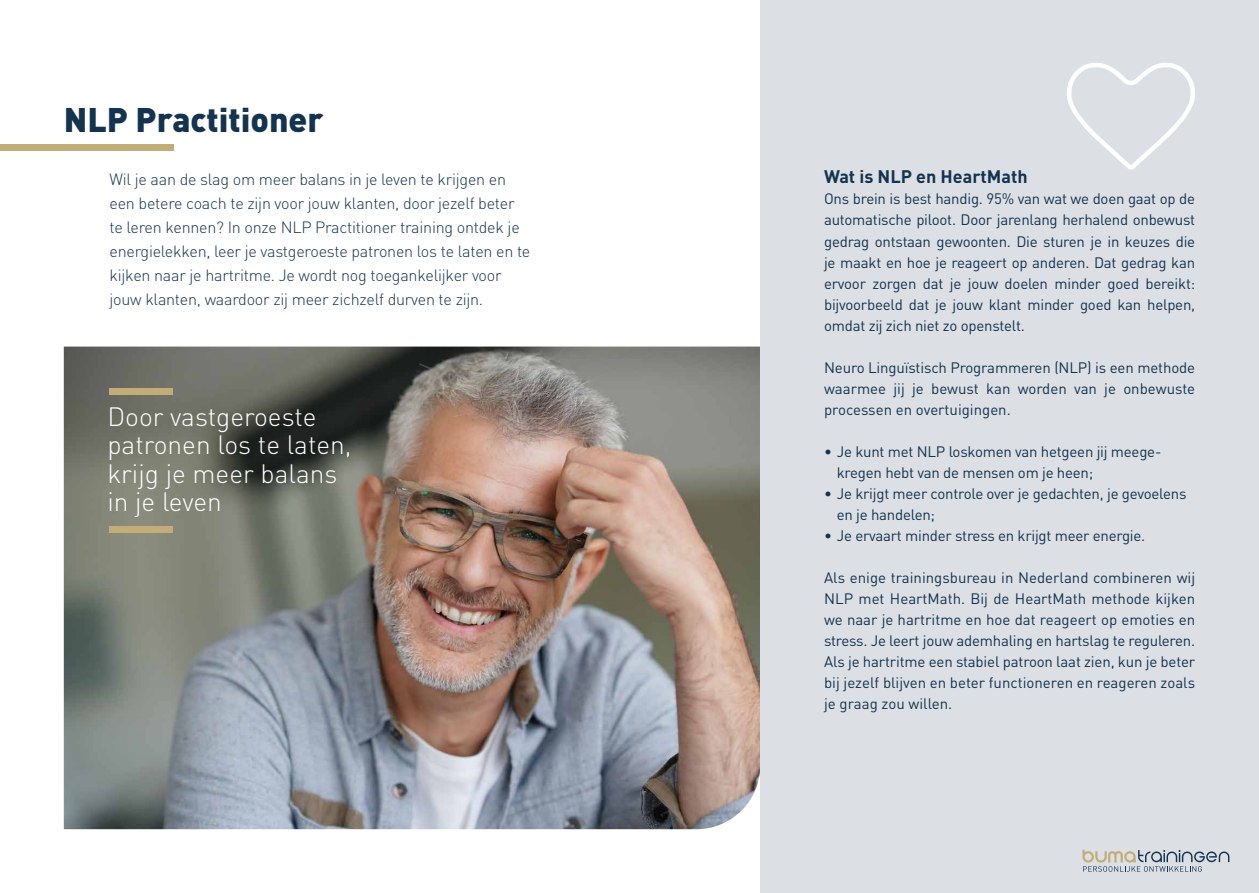
<style>
.page{position:relative;width:1259px;height:893px;background:#fff}
.page>*{position:absolute;margin:0;border:0;box-sizing:border-box;transform-origin:0 0}
.t1{font:900 33.75px "DIN Pro";color:#14334f}
.t2{font:300 26.25px/28.5px "DIN Pro";color:#fff}
.t3{font:700 18px "DIN Pro";color:#14334f}
.t4{font:300 16.2px/24px "DIN Pro";letter-spacing:-.015em;color:#14334f}
.t5{font:15px/21px "DIN Pro";letter-spacing:-.015em;color:#14334f;text-align:justify}
</style>
<div class="page">
<img style="left:64px;top:347px;width:696px;height:482px">
<div style="left:109px;top:388px;width:64px;height:6px;background:#c2ad78"></div>
<div style="left:0;top:145px;width:173px;height:6px;background:#c2ad78"></div>
<div style="left:109px;top:526px;width:64px;height:7px;background:#c2ad78"></div>
<div style="left:760px;top:0;width:499px;height:893px;background:#dce0e4"></div>
<svg style="left:1082px;top:850px;width:147px;height:22px"></svg>
<svg style="left:1067px;top:63px;width:128px;height:107px"></svg>
<h1 class="t1" style="left:64px;top:97px;width:261px">NLP Practitioner</h1>
<p class="t4" style="left:109px;top:167px;width:422px">Wil je aan de slag om meer balans in je leven te krijgen en een betere coach te zijn voor jouw klanten, door jezelf beter te leren kennen? In onze NLP Practitioner training ontdek je energielekken, leer je vastgeroeste patronen los te laten en te kijken naar je hartritme. Je wordt nog toegankelijker voor jouw klanten, waardoor zij meer zichzelf durven te zijn.</p>
<h2 class="t2" style="left:107px;top:401px;width:246px">Door vastgeroeste patronen los te laten, krijg je meer balans in je leven</h2>
<p class="t3" style="left:824px;top:165px;width:205px">Wat is NLP en HeartMath</p>
<p class="t5" style="left:824px;top:188px;width:373px">Ons brein is best handig. 95% van wat we doen gaat op de automatische piloot. Door jarenlang herhalend onbewust gedrag ontstaan gewoonten. Die sturen je in keuzes die je maakt en hoe je reageert op anderen. Dat gedrag kan ervoor zorgen dat je jouw doelen minder goed bereikt: bijvoorbeeld dat je jouw klant minder goed kan helpen, omdat zij zich niet zo openstelt.</p>
<p class="t5" style="left:824px;top:356px;width:372px">Neuro Linguïstisch Programmeren (NLP) is een methode waarmee jij je bewust kan worden van je onbewuste processen en overtuigingen.</p>
<p class="t5" style="left:837px;top:440px;width:326px;text-indent:-13px">• Je kunt met NLP loskomen van hetgeen jij meege&shy;kregen hebt van de mensen om je heen;</p>
<p class="t5" style="left:837px;top:482px;width:351px;text-indent:-13px">• Je krijgt meer controle over je gedachten, je gevoelens en je handelen;</p>
<p class="t5" style="left:824px;top:524px;width:323px">• Je ervaart minder stress en krijgt meer energie.</p>
<p class="t5" style="left:824px;top:566px;width:373px">Als enige trainingsbureau in Nederland combineren wij NLP met HeartMath. Bij de HeartMath methode kijken we naar je hartritme en hoe dat reageert op emoties en stress. Je leert jouw ademhaling en hartslag te reguleren.<br>Als je hartritme een stabiel patroon laat zien, kun je beter bij jezelf blijven en beter functioneren en reageren zoals je graag zou willen.</p>
</div>
